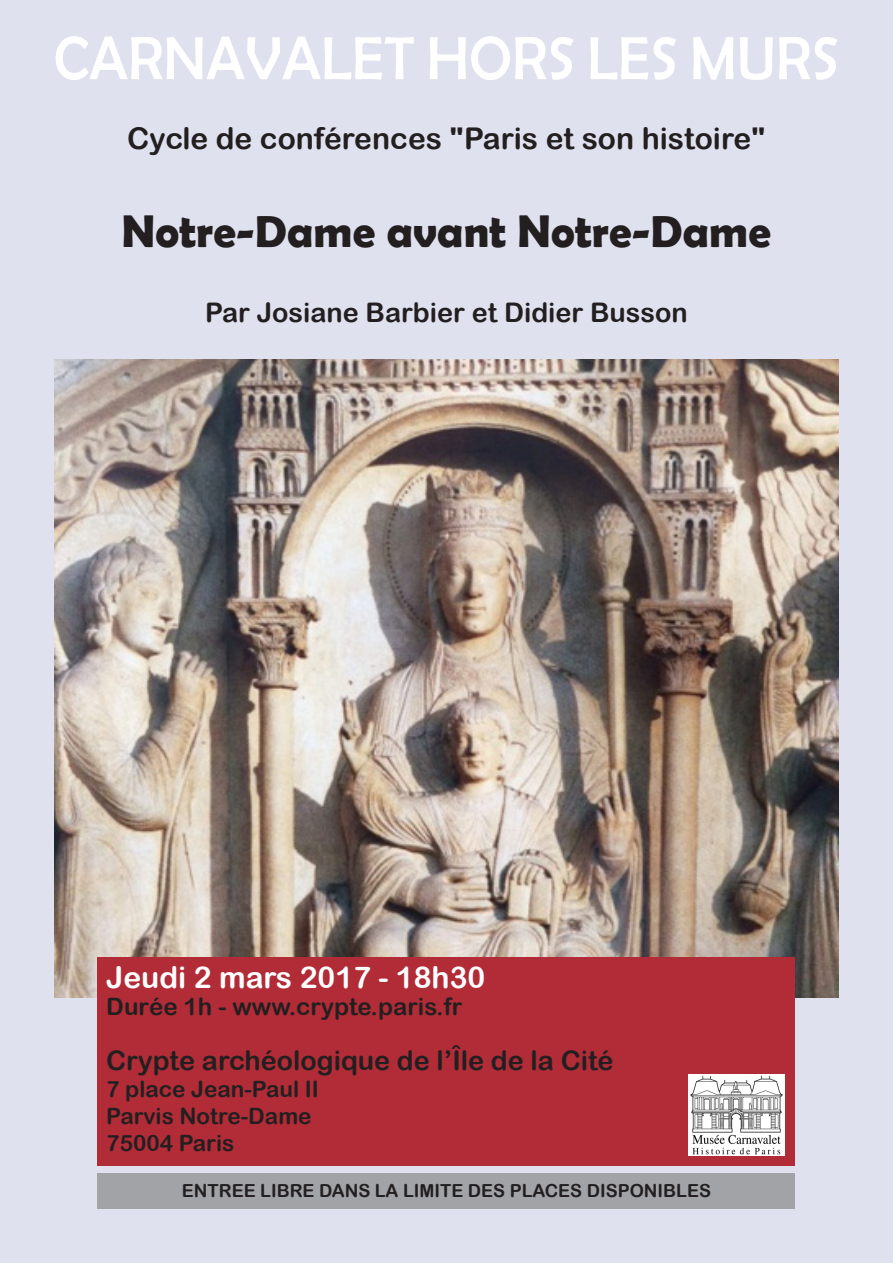
<style>
.page{position:relative;width:893px;height:1263px;background:#e0e1ee}
.page>*{position:absolute;margin:0;border:0;box-sizing:border-box;transform-origin:0 0}
.t1{font:61.5px "Berlin Sans FB";letter-spacing:.01em;color:#fff;scale:.95 1}
.t2{font:700 45px "Berlin Sans FB Demi";color:#231f20}
.t3{font:30px "Arial Rounded MT Bold";color:#231f20}
.t4{font:30px "Arial Rounded MT Bold";color:#fff}
.t5{font:27px "Arial Rounded MT Bold";color:#231f20}
.t6{font:24px "Arial Rounded MT Bold";color:#231f20}
.t7{font:22.5px "Arial Rounded MT Bold";color:#231f20}
.t8{font:18px "Arial Rounded MT Bold";color:#231f20}
</style>
<div class="page">
<img style="left:54px;top:359px;width:785px;height:638px">
<div style="left:98px;top:957px;width:697px;height:208px;background:#b12c37"></div>
<img style="left:689px;top:1075px;width:95px;height:80px">
<div style="left:98px;top:1174px;width:697px;height:35px;background:#a1a3a6"></div>
<p class="t1" style="left:54px;top:24px;width:828px">CARNAVALET HORS LES MURS</p>
<p class="t3" style="left:127px;top:121px;width:640px">Cycle de conférences "Paris et son histoire"</p>
<p class="t2" style="left:122px;top:205px;width:651px">Notre-Dame avant Notre-Dame</p>
<p class="t5" style="left:205px;top:297px;width:484px">Par Josiane Barbier et Didier Busson</p>
<p class="t4" style="left:106px;top:959px;width:381px">Jeudi 2 mars 2017 - 18h30</p>
<p class="t6" style="left:106px;top:992px;width:357px">Durée 1h - www.crypte.paris.fr</p>
<p class="t5" style="left:106px;top:1044px;width:509px">Crypte archéologique de l’Île de la Cité</p>
<p class="t7" style="left:106px;top:1075px;width:214px">7 place Jean-Paul II</p>
<p class="t7" style="left:106px;top:1102px;width:207px">Parvis Notre-Dame</p>
<p class="t7" style="left:106px;top:1129px;width:130px">75004 Paris</p>
<p class="t8" style="left:182px;top:1180px;width:531px">ENTREE LIBRE DANS LA LIMITE DES PLACES DISPONIBLES</p>
</div>
